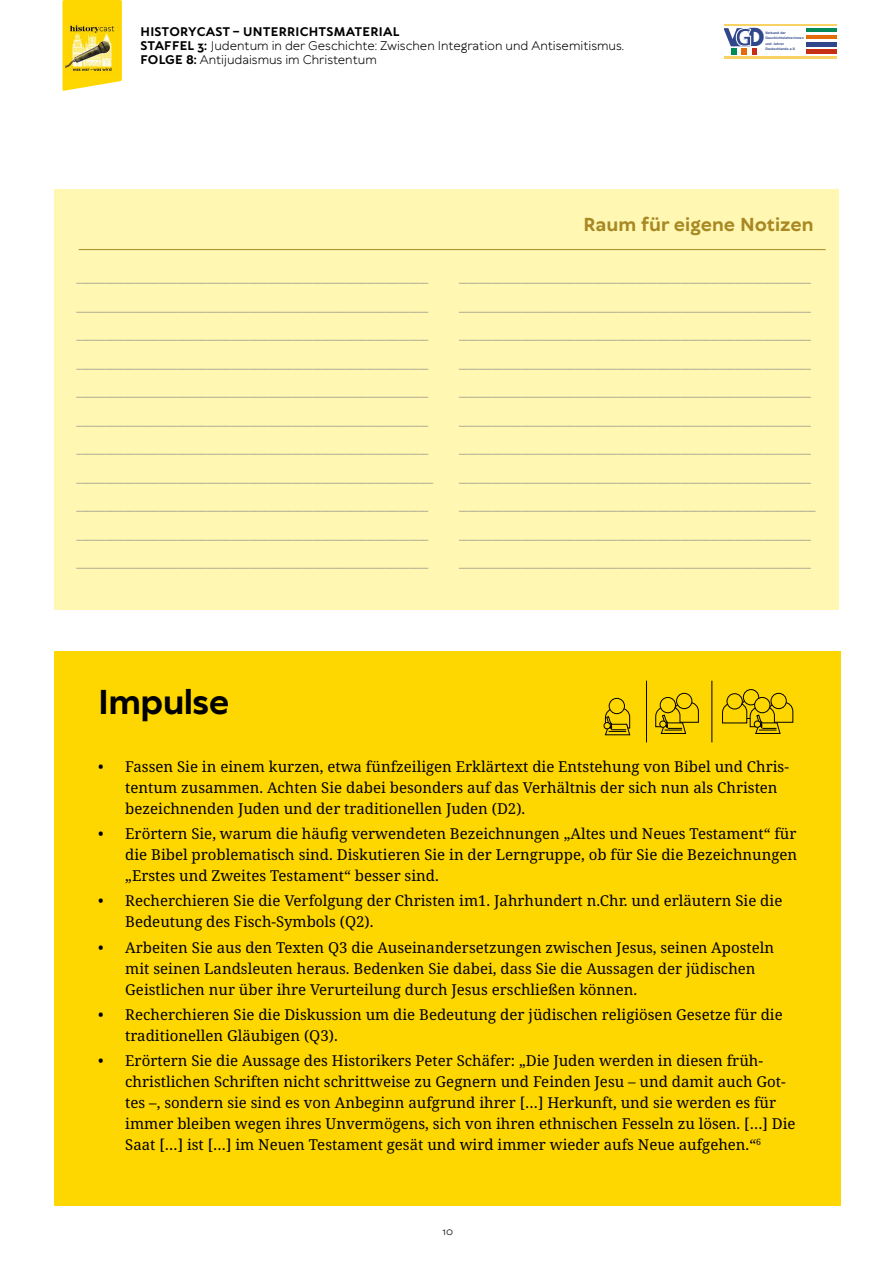
<style>
.page{position:relative;width:893px;height:1263px;background:#fff}
.page>*{position:absolute;margin:0;border:0;box-sizing:border-box;transform-origin:0 0}
.t1{font:700 33px "TT Wellingtons";letter-spacing:-.02em;color:#000}
.t2{font:700 24.15px "Open Sans";color:#30488b}
.t3{font:700 18px "TT Wellingtons";color:#a78823}
.t4{font:15px/21px "Noto Serif";color:#000}
.t5{font:12px/14.4px "TT Wellingtons";color:#000}
.t6{font:10.5px "Noto Serif";color:#878787}
.t7{font:10.5px "TT Wellingtons";color:#000}
.t8{font:700 3.45px/5.4px "Helvetica Neue";letter-spacing:.025em;color:#30488b}
.s1{font-weight:700}
.s2{font-family:"Futura"}
</style>
<div class="page">
<svg style="left:62px;top:0;width:60px;height:91px;background:#fedc21"></svg>
<img style="left:66px;top:22px;width:53px;height:52px">
<img style="left:806px;top:28px;width:31px;height:4px">
<img style="left:806px;top:35px;width:31px;height:4px">
<img style="left:806px;top:43px;width:31px;height:3px">
<img style="left:806px;top:50px;width:31px;height:3px">
<img style="left:725px;top:24px;width:112px;height:1px">
<img style="left:725px;top:57px;width:112px;height:1px">
<svg style="left:725px;top:28px;width:32px;height:27px"></svg>
<div style="left:54px;top:189px;width:785px;height:420px;background:#fff7b2"></div>
<hr style="left:79px;top:249px;width:747px;height:1px;background:#a78823">
<div style="left:54px;top:651px;width:786px;height:554px;background:#ffd700"></div>
<div style="left:609px;top:698px;width:16px;height:16px;border:1px solid #000;border-radius:50%"></div>
<svg style="left:604px;top:707px;width:27px;height:28px"></svg>
<div style="left:660px;top:697px;width:16px;height:16px;border:1px solid #000;border-radius:50%"></div>
<div style="left:676px;top:693px;width:16px;height:16px;border:1px solid #000;border-radius:50%"></div>
<svg style="left:655px;top:702px;width:44px;height:32px"></svg>
<div style="left:727px;top:693px;width:16px;height:16px;border:1px solid #000;border-radius:50%"></div>
<div style="left:743px;top:689px;width:16px;height:16px;border:1px solid #000;border-radius:50%"></div>
<hr style="left:646px;top:681px;width:1px;height:61px;background:#000">
<hr style="left:711px;top:681px;width:1px;height:61px;background:#000">
<div style="left:754px;top:697px;width:16px;height:16px;border:1px solid #000;border-radius:50%"></div>
<div style="left:771px;top:693px;width:16px;height:16px;border:1px solid #000;border-radius:50%"></div>
<svg style="left:722px;top:698px;width:72px;height:36px"></svg>
<p class="t5" style="left:141px;top:24px;width:485px"><span class="s1">HISTORYCAST – UNTERRICHTSMATERIAL<br>STAFFEL 3:</span> Judentum in der Geschichte: Zwischen Integration und Antisemitismus.<br><span class="s1">FOLGE 8:</span> Antijudaismus im Christentum</p>
<h2 class="t2" style="left:735px;top:20px;width:31px">G<span class="s2">D</span></h2>
<p class="t8" style="left:765px;top:30px;width:40px">Verband der<br>Geschichtslehrerinnen und -lehrer<br>Deutschlands e.V.</p>
<p class="t6" style="left:77px;top:271px;width:353px">_________________________________________________________________________</p>
<p class="t6" style="left:77px;top:299px;width:353px">_________________________________________________________________________</p>
<p class="t6" style="left:77px;top:328px;width:353px">_________________________________________________________________________</p>
<p class="t6" style="left:77px;top:356px;width:353px">_________________________________________________________________________</p>
<p class="t6" style="left:77px;top:385px;width:353px">_________________________________________________________________________</p>
<p class="t6" style="left:77px;top:413px;width:353px">_________________________________________________________________________</p>
<p class="t6" style="left:77px;top:442px;width:353px">_________________________________________________________________________</p>
<p class="t6" style="left:77px;top:470px;width:358px">__________________________________________________________________________</p>
<p class="t6" style="left:77px;top:499px;width:353px">_________________________________________________________________________</p>
<p class="t6" style="left:77px;top:527px;width:353px">_________________________________________________________________________</p>
<p class="t6" style="left:77px;top:556px;width:353px">_________________________________________________________________________</p>
<h3 class="t3" style="left:583px;top:213px;width:232px">Raum für eigene Notizen</h3>
<p class="t6" style="left:459px;top:271px;width:353px">_________________________________________________________________________</p>
<p class="t6" style="left:459px;top:299px;width:353px">_________________________________________________________________________</p>
<p class="t6" style="left:459px;top:328px;width:353px">_________________________________________________________________________</p>
<p class="t6" style="left:459px;top:356px;width:353px">_________________________________________________________________________</p>
<p class="t6" style="left:459px;top:385px;width:353px">_________________________________________________________________________</p>
<p class="t6" style="left:459px;top:413px;width:353px">_________________________________________________________________________</p>
<p class="t6" style="left:459px;top:442px;width:353px">_________________________________________________________________________</p>
<p class="t6" style="left:459px;top:470px;width:353px">_________________________________________________________________________</p>
<p class="t6" style="left:459px;top:499px;width:358px">__________________________________________________________________________</p>
<p class="t6" style="left:459px;top:527px;width:353px">_________________________________________________________________________</p>
<p class="t6" style="left:459px;top:556px;width:353px">_________________________________________________________________________</p>
<h1 class="t1" style="left:98px;top:680px;width:133px">Impulse</h1>
<p class="t4" style="left:125px;top:756px;width:665px;text-indent:-27px">• Fassen Sie in einem kurzen, etwa fünfzeiligen Erklärtext die Entstehung von Bibel und Chris&shy;tentum zusammen. Achten Sie dabei besonders auf das Verhältnis der sich nun als Christen bezeichnenden Juden und der traditionellen Juden (D2).</p>
<h3 class="t4" style="left:125px;top:824px;width:673px;text-align:justify;text-indent:-27px">• Erörtern Sie, warum die häufig verwendeten Bezeichnungen „Altes und Neues Testament“ für die Bibel problematisch sind. Diskutieren Sie in der Lerngruppe, ob für Sie die Bezeichnungen „Erstes und Zweites Testament“ besser sind.</h3>
<h3 class="t4" style="left:125px;top:891px;width:659px;text-indent:-27px">• Recherchieren Sie die Verfolgung der Christen im1. Jahrhundert n.Chr. und erläutern Sie die<br>Bedeutung des Fisch-Symbols (Q2).</h3>
<p class="t4" style="left:125px;top:937px;width:650px;text-indent:-27px">• Arbeiten Sie aus den Texten Q3 die Auseinandersetzungen zwischen Jesus, seinen Aposteln mit seinen Landsleuten heraus. Bedenken Sie dabei, dass Sie die Aussagen der jüdischen<br>Geistlichen nur über ihre Verurteilung durch Jesus erschließen können.</p>
<h3 class="t4" style="left:125px;top:1004px;width:659px;text-indent:-27px">• Recherchieren Sie die Diskussion um die Bedeutung der jüdischen religiösen Gesetze für die traditionellen Gläubigen (Q3).</h3>
<p class="t4" style="left:125px;top:1051px;width:672px;text-indent:-27px">• Erörtern Sie die Aussage des Historikers Peter Schäfer: „Die Juden werden in diesen früh&shy;christlichen Schriften nicht schrittweise zu Gegnern und Feinden Jesu – und damit auch Got&shy;tes –, sondern sie sind es von Anbeginn aufgrund ihrer […] Herkunft, und sie werden es für immer bleiben wegen ihres Unvermögens, sich von ihren ethnischen Fesseln zu lösen. […] Die Saat […] ist […] im Neuen Testament gesät und wird immer wieder aufs Neue aufgehen.“<sup>6</sup></p>
<p class="t7" style="left:442px;top:1224px;width:12px">10</p>
</div>
